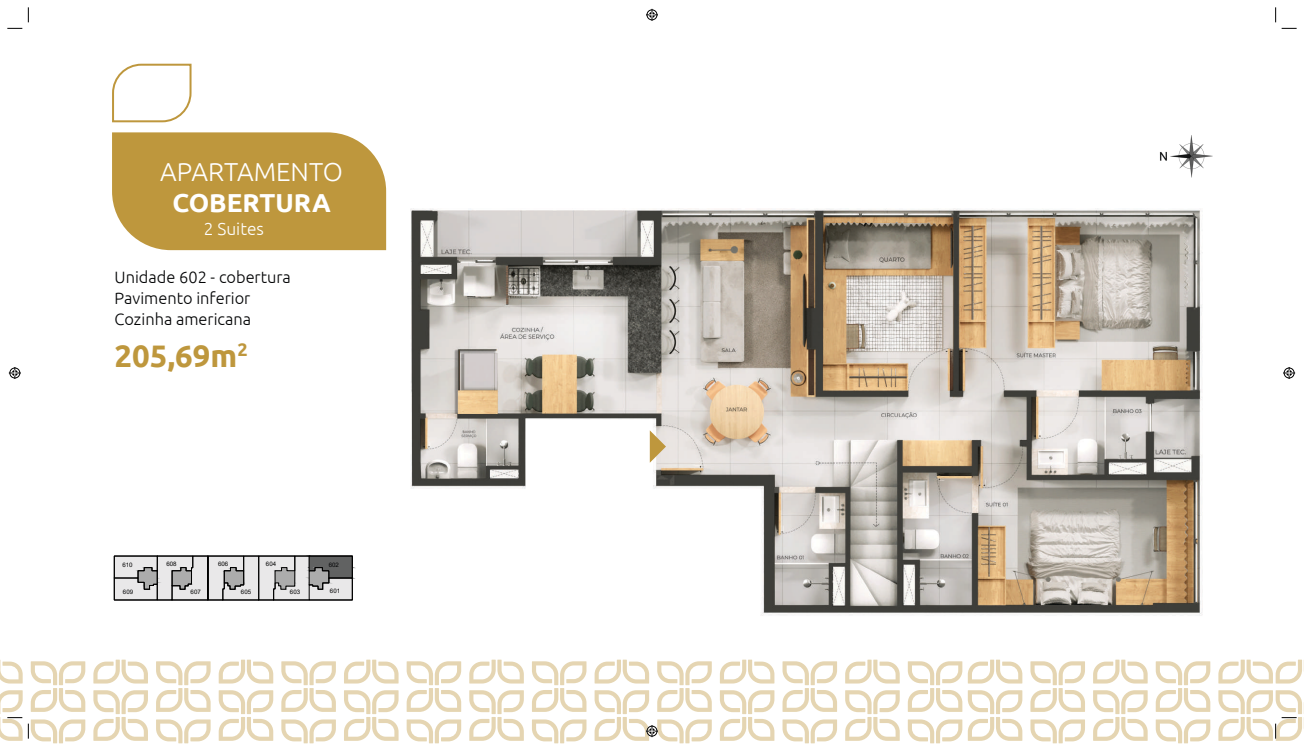
<style>
.page{position:relative;width:1304px;height:746px;background:#fff}
.page>*{position:absolute;margin:0;border:0;box-sizing:border-box;transform-origin:0 0}
.t1{font:700 31.1px "Ubuntu";color:#be973d}
.t2{font:300 26px "Ubuntu";color:#fff}
.t3{font:700 26px "Ubuntu";color:#fff}
.t4{font:300 17.3px "Ubuntu";color:#fff}
.t5{font:300 16.4px/20.7px "Ubuntu";color:#020304}
.t6{font:6.1px "Arial";color:#000}
.t7{font:6.1px "Arial";color:#020304}
</style>
<div class="page">
<img style="left:323px;top:188px;width:939px;height:553px">
<svg style="left:114px;top:555px;width:239px;height:45px;background:#b6b6b6"></svg>
<img style="left:1159px;top:135px;width:54px;height:43px">
<svg style="left:650px;top:430px;width:16px;height:32px"></svg>
<svg style="left:93px;top:659px;width:55px;height:24px"></svg>
<svg style="left:156px;top:661px;width:55px;height:50px"></svg>
<svg style="left:219px;top:659px;width:54px;height:24px"></svg>
<svg style="left:281px;top:661px;width:55px;height:50px"></svg>
<svg style="left:344px;top:659px;width:55px;height:24px"></svg>
<svg style="left:407px;top:661px;width:54px;height:50px"></svg>
<svg style="left:469px;top:659px;width:55px;height:24px"></svg>
<svg style="left:532px;top:661px;width:54px;height:50px"></svg>
<svg style="left:720px;top:659px;width:54px;height:24px"></svg>
<svg style="left:782px;top:661px;width:55px;height:50px"></svg>
<svg style="left:845px;top:659px;width:55px;height:24px"></svg>
<svg style="left:908px;top:661px;width:54px;height:50px"></svg>
<svg style="left:93px;top:690px;width:55px;height:50px"></svg>
<svg style="left:156px;top:719px;width:55px;height:24px"></svg>
<svg style="left:219px;top:690px;width:54px;height:50px"></svg>
<svg style="left:281px;top:719px;width:55px;height:24px"></svg>
<svg style="left:344px;top:690px;width:55px;height:50px"></svg>
<svg style="left:407px;top:719px;width:54px;height:24px"></svg>
<svg style="left:469px;top:690px;width:55px;height:50px"></svg>
<svg style="left:532px;top:719px;width:54px;height:24px"></svg>
<svg style="left:720px;top:690px;width:54px;height:50px"></svg>
<svg style="left:782px;top:719px;width:55px;height:24px"></svg>
<svg style="left:845px;top:690px;width:55px;height:50px"></svg>
<svg style="left:908px;top:719px;width:54px;height:24px"></svg>
<svg style="left:968px;top:659px;width:54px;height:24px"></svg>
<svg style="left:1030px;top:661px;width:55px;height:50px"></svg>
<svg style="left:1093px;top:659px;width:55px;height:24px"></svg>
<svg style="left:1156px;top:661px;width:54px;height:50px"></svg>
<svg style="left:968px;top:690px;width:54px;height:50px"></svg>
<svg style="left:1030px;top:719px;width:55px;height:24px"></svg>
<svg style="left:1093px;top:690px;width:55px;height:50px"></svg>
<svg style="left:1156px;top:719px;width:54px;height:24px"></svg>
<svg style="left:1218px;top:659px;width:86px;height:24px"></svg>
<div style="left:112px;top:132px;width:274px;height:118px;background:#be973d"></div>
<svg style="left:112px;top:63px;width:80px;height:60px"></svg>
<svg style="left:7px;top:28px;width:15px;height:1px"></svg>
<svg style="left:1282px;top:28px;width:15px;height:1px"></svg>
<svg style="left:28px;top:7px;width:1px;height:15px"></svg>
<svg style="left:0;top:660px;width:85px;height:83px"></svg>
<svg style="left:1275px;top:7px;width:1px;height:15px"></svg>
<svg style="left:1218px;top:690px;width:86px;height:50px"></svg>
<svg style="left:646px;top:9px;width:12px;height:12px"></svg>
<svg style="left:595px;top:659px;width:117px;height:84px"></svg>
<svg style="left:9px;top:367px;width:12px;height:12px"></svg>
<svg style="left:1283px;top:367px;width:12px;height:12px"></svg>
<h2 class="t2" style="left:160px;top:156px;width:184px">APARTAMENTO</h2>
<h2 class="t3" style="left:172px;top:187px;width:160px">COBERTURA</h2>
<p class="t4" style="left:204px;top:218px;width:62px">2 Suites</p>
<p class="t5" style="left:115px;top:266px;width:178px">Unidade 602 - cobertura<br>Pavimento inferior<br>Cozinha americana</p>
<h1 class="t1" style="left:115px;top:336px;width:135px">205,69m<sup>2</sup></h1>
<p class="t6" style="left:122px;top:560px;width:12px">610</p>
<p class="t6" style="left:166px;top:559px;width:12px">608</p>
<p class="t7" style="left:123px;top:588px;width:12px">609</p>
<p class="t6" style="left:191px;top:587px;width:12px">607</p>
<p class="t6" style="left:218px;top:559px;width:12px">606</p>
<p class="t6" style="left:241px;top:587px;width:12px">605</p>
<p class="t6" style="left:266px;top:559px;width:12px">604</p>
<p class="t6" style="left:290px;top:587px;width:12px">603</p>
<p class="t7" style="left:329px;top:560px;width:12px">602</p>
<p class="t6" style="left:330px;top:586px;width:12px">601</p>
</div>
